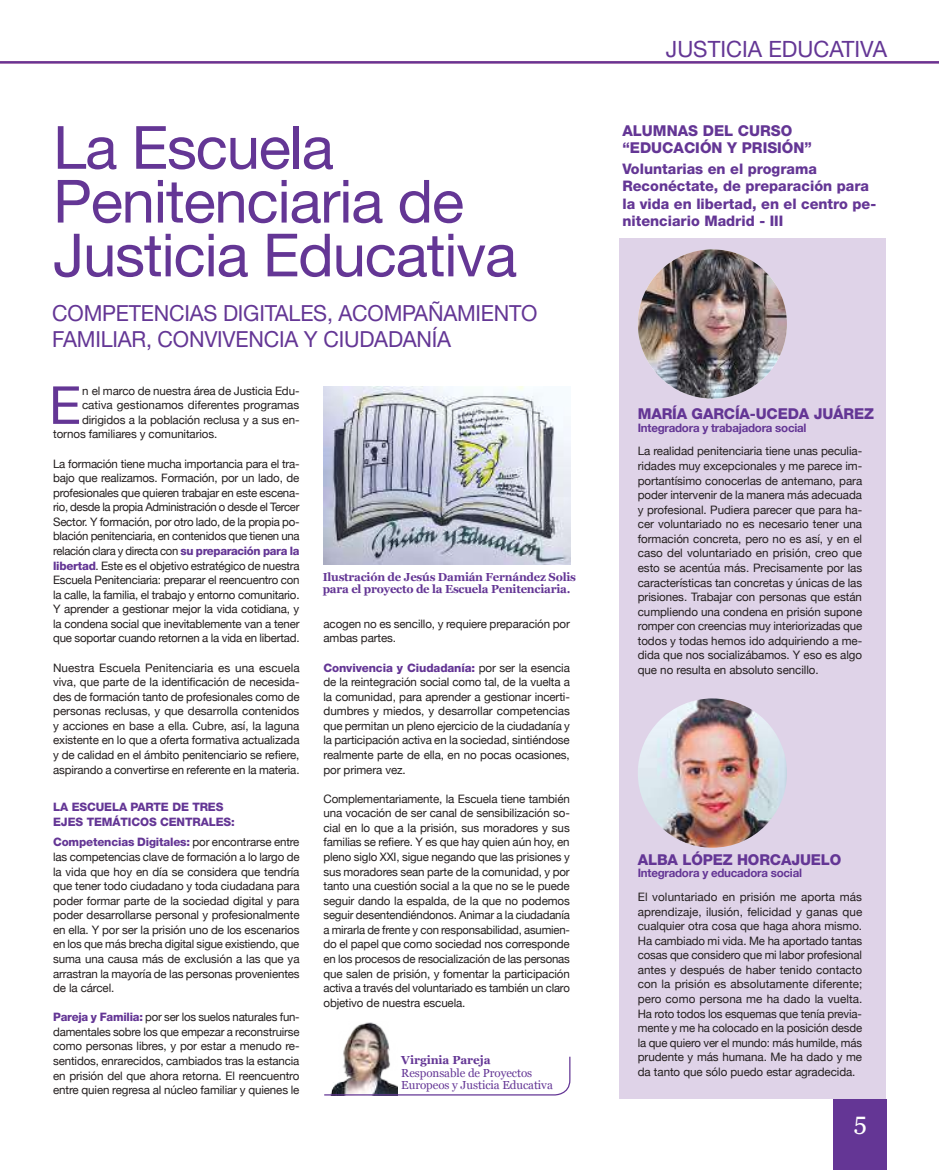
<style>
.page{position:relative;width:939px;height:1170px;background:#fff}
.page>*{position:absolute;margin:0;border:0;box-sizing:border-box;transform-origin:0 0}
.t1{font:59.62px/53.8px "Helvetica Neue";letter-spacing:-.02em;color:#643695}
.t2{font:52.38px "Helvetica Neue";color:#643695}
.t3{font:25px "Georgia";color:#fff}
.t4{font:22.5px "Helvetica Neue";color:#643695}
.t5{font:22.12px/26.6px "Helvetica Neue";letter-spacing:-.01em;color:#643695}
.t6{font:800 15px "Helvetica Neue";letter-spacing:-.01em;color:#643695}
.t7{font:800 14.5px/17.2px "Helvetica Neue";color:#643695}
.t8{font:11.62px/14.6px "Helvetica Neue";letter-spacing:-.01em;color:#241f1f;text-align:justify}
.t9{font:700 11.62px/12.5px "Georgia";letter-spacing:-.02em;color:#643695}
.t10{font:800 11.62px/20.4px "Helvetica Neue";letter-spacing:-.015em;color:#643695}
.t11{font:700 11.62px "Helvetica Neue";letter-spacing:-.02em;color:#643695}
.t12{font:11.62px/12.5px "Georgia";letter-spacing:-.005em;color:#643695}
.s1{font-weight:800;color:#643695}
.s2{font-weight:400;color:#241f1f}
</style>
<div class="page">
<div style="left:834px;top:1098px;width:53px;height:71px;background:#643695"></div>
<hr style="left:0;top:61px;width:939px;height:2px;background:#643695">
<img style="left:343px;top:1022px;width:47px;height:33px">
<svg style="left:324px;top:1055px;width:247px;height:41px"></svg>
<img style="left:324px;top:386px;width:246px;height:178px">
<div style="left:619px;top:239px;width:267px;height:859px;background:#dfd3e8"></div>
<img style="left:638px;top:698px;width:149px;height:149px;border-radius:75px">
<img style="left:638px;top:249px;width:149px;height:149px;border-radius:75px">
<h1 class="t1" style="left:53px;top:120px;width:466px">LA ESCUELA<br>PENITENCIARIA DE<br>JUSTICIA EDUCATIVA</h1>
<h3 class="t5" style="left:52px;top:299px;width:487px;text-indent:236px">LES, ACOMPAÑAMI ENTO<br>FAMI LIAR, CONVIVENCIA Y CI UDADANÍA</h3>
<h3 class="t5" style="left:52px;top:299px;width:144px">COMPETENCIAS</h3>
<h3 class="t5" style="left:223px;top:299px;width:26px">DIGITA</h3>
<h2 class="t2" style="left:49px;top:367px;width:33px">E</h2>
<p class="t8" style="left:82px;top:384px;width:219px">n el marco de nuestra área de Justicia Edu-</p>
<p class="t8" style="left:82px;top:398px;width:219px">cativa gestionamos diferentes programas</p>
<p class="t8" style="left:82px;top:413px;width:219px">dirigidos a la población reclusa y a sus en-</p>
<p class="t8" style="left:53px;top:427px;width:166px">tornos familiares y comunitarios.</p>
<p class="t8" style="left:53px;top:457px;width:248px">La formación tiene mucha importancia para el tra&shy;bajo que realizamos. Formación, por un lado, de profesionales que quieren trabajar en este escena&shy;rio, desde la propia Administración o desde el Tercer Sector. Y formación, por otro lado, de la propia po&shy;blación penitenciaria, en contenidos que tienen una relación clara y directa con <span class="s1">su preparación para la libertad</span>. Este es el objetivo estratégico de nuestra Escuela Penitenciaria: preparar el reencuentro con la calle, la familia, el trabajo y entorno comunitario.<br>Y aprender a gestionar mejor la vida cotidiana, y la condena social que inevitablemente van a tener que soportar cuando retornen a la vida en libertad.</p>
<p class="t8" style="left:53px;top:660px;width:248px">Nuestra Escuela Penitenciaria es una escuela viva, que parte de la identificación de necesida&shy;des de formación tanto de profesionales como de personas reclusas, y que desarrolla contenidos y acciones en base a ella. Cubre, así, la laguna existente en lo que a oferta formativa actualizada y de calidad en el ámbito penitenciario se refiere, aspirando a convertirse en referente en la materia.</p>
<p class="t10" style="left:53px;top:797px;width:36px">La Escuel</p>
<p class="t10" style="left:119px;top:797px;width:35px">a parte</p>
<p class="t10" style="left:172px;top:797px;width:29px">de tres</p>
<p class="t10" style="left:53px;top:811px;width:9px">ejes</p>
<p class="t10" style="left:87px;top:811px;width:10px">tem</p>
<p class="t10" style="left:112px;top:811px;width:17px">áticos</p>
<p class="t10" style="left:160px;top:811px;width:9px">centr</p>
<p class="t10" style="left:201px;top:811px;width:17px">ales</p>
<p class="t10" style="left:53px;top:811px;width:248px;text-indent:178px">:<br>Competencias Digitales: <span class="s2">por encontrarse entre</span></p>
<p class="t8" style="left:53px;top:850px;width:248px">las competencias clave de formación a lo largo de la vida que hoy en día se considera que tendría que tener todo ciudadano y toda ciudadana para poder formar parte de la sociedad digital y para poder desarrollarse personal y profesionalmente en ella. Y por ser la prisión uno de los escenarios en los que más brecha digital sigue existiendo, que suma una causa más de exclusión a las que ya arrastran la mayoría de las personas provenientes de la cárcel.</p>
<p class="t8" style="left:53px;top:1010px;width:248px"><span class="s1">Pareja y Familia:</span> por ser los suelos naturales fun&shy;damentales sobre los que empezar a reconstruirse como personas libres, y por estar a menudo re&shy;sentidos, enrarecidos, cambiados tras la estancia en prisión del que ahora retorna. El reencuentro entre quien regresa al núcleo familiar y quienes le</p>
<p class="t9" style="left:323px;top:570px;width:255px">Ilustración de Jesús Damián Fernández Solis para el proyecto de la Escuela Penitenciaria.</p>
<p class="t8" style="left:323px;top:617px;width:248px">acogen no es sencillo, y requiere preparación por ambas partes.</p>
<p class="t8" style="left:323px;top:660px;width:248px"><span class="s1">Convivencia y Ciudadanía:</span> por ser la esencia de la reintegración social como tal, de la vuelta a la comunidad, para aprender a gestionar incerti&shy;dumbres y miedos, y desarrollar competencias que permitan un pleno ejercicio de la ciudadanía y la participación activa en la sociedad, sintiéndose realmente parte de ella, en no pocas ocasiones, por primera vez.</p>
<p class="t8" style="left:323px;top:791px;width:248px">Complementariamente, la Escuela tiene también una vocación de ser canal de sensibilización so&shy;cial en lo que a la prisión, sus moradores y sus familias se refiere. Y es que hay quien aún hoy, en pleno siglo XXI , sigue negando que las prisiones y sus moradores sean parte de la comunidad, y por tanto una cuestión social a la que no se le puede seguir dando la espalda, de la que no podemos seguir desentendiéndonos. Animar a la ciudadanía a mirarla de frente y con responsabilidad, asumien&shy;do el papel que como sociedad nos corresponde en los procesos de resocialización de las personas que salen de prisión, y fomentar la participación activa a través del voluntariado es también un claro objetivo de nuestra escuela.</p>
<p class="t9" style="left:401px;top:1053px;width:91px">Virginia Pareja</p>
<p class="t12" style="left:401px;top:1066px;width:153px">Responsable de Proyectos<br>Europeos y Justicia Educativa</p>
<h3 class="t4" style="left:666px;top:35px;width:220px">JUSTICIA EDUCATIVA</h3>
<p class="t6" style="left:622px;top:122px;width:12px">Alumn</p>
<p class="t6" style="left:678px;top:122px;width:36px">as del</p>
<p class="t6" style="left:738px;top:122px;width:12px">curso</p>
<p class="t6" style="left:622px;top:139px;width:30px">“Educ</p>
<p class="t6" style="left:674px;top:139px;width:87px">ación y Prisi</p>
<p class="t6" style="left:782px;top:139px;width:31px">ón”</p>
<p class="t7" style="left:622px;top:160px;width:255px">Voluntarias en el programa<br>Reconéctate, de preparación para la vida en libertad, en el centro pe&shy;nitenciario Madrid - III</p>
<p class="t6" style="left:638px;top:405px;width:141px">María Garc ía-Uced</p>
<p class="t6" style="left:799px;top:405px;width:77px">a Juárez</p>
<p class="t11" style="left:638px;top:418px;width:170px">Integradora y trabajadora social</p>
<p class="t8" style="left:638px;top:444px;width:226px">La realidad penitenciaria tiene unas peculia&shy;ridades muy excepcionales y me parece im&shy;portantísimo conocerlas de antemano, para poder intervenir de la manera más adecuada y profesional. Pudiera parecer que para ha&shy;cer voluntariado no es necesario tener una formación concreta, pero no es así, y en el caso del voluntariado en prisión, creo que esto se acentúa más. Precisamente por las características tan concretas y únicas de las prisiones. Trabajar con personas que están cumpliendo una condena en prisión supone romper con creencias muy interiorizadas que todos y todas hemos ido adquiriendo a me&shy;dida que nos socializábamos. Y eso es algo que no resulta en absoluto sencillo.</p>
<p class="t6" style="left:638px;top:850px;width:11px">Alb</p>
<p class="t6" style="left:668px;top:850px;width:93px">a López Horc</p>
<p class="t6" style="left:781px;top:850px;width:22px">ajuelo</p>
<p class="t11" style="left:638px;top:863px;width:166px">Integradora y educadora social</p>
<p class="t8" style="left:638px;top:890px;width:226px">El voluntariado en prisión me aporta más aprendizaje, ilusión, felicidad y ganas que cualquier otra cosa que haga ahora mismo.<br>Ha cambiado mi vida. Me ha aportado tantas cosas que considero que mi labor profesional antes y después de haber tenido contacto con la prisión es absolutamente diferente; pero como persona me ha dado la vuelta.<br>Ha roto todos los esquemas que tenía previa&shy;mente y me ha colocado en la posición desde la que quiero ver el mundo: más humilde, más prudente y más humana. Me ha dado y me da tanto que sólo puedo estar agradecida.</p>
<h3 class="t3" style="left:854px;top:1102px;width:14px">5</h3>
</div>
